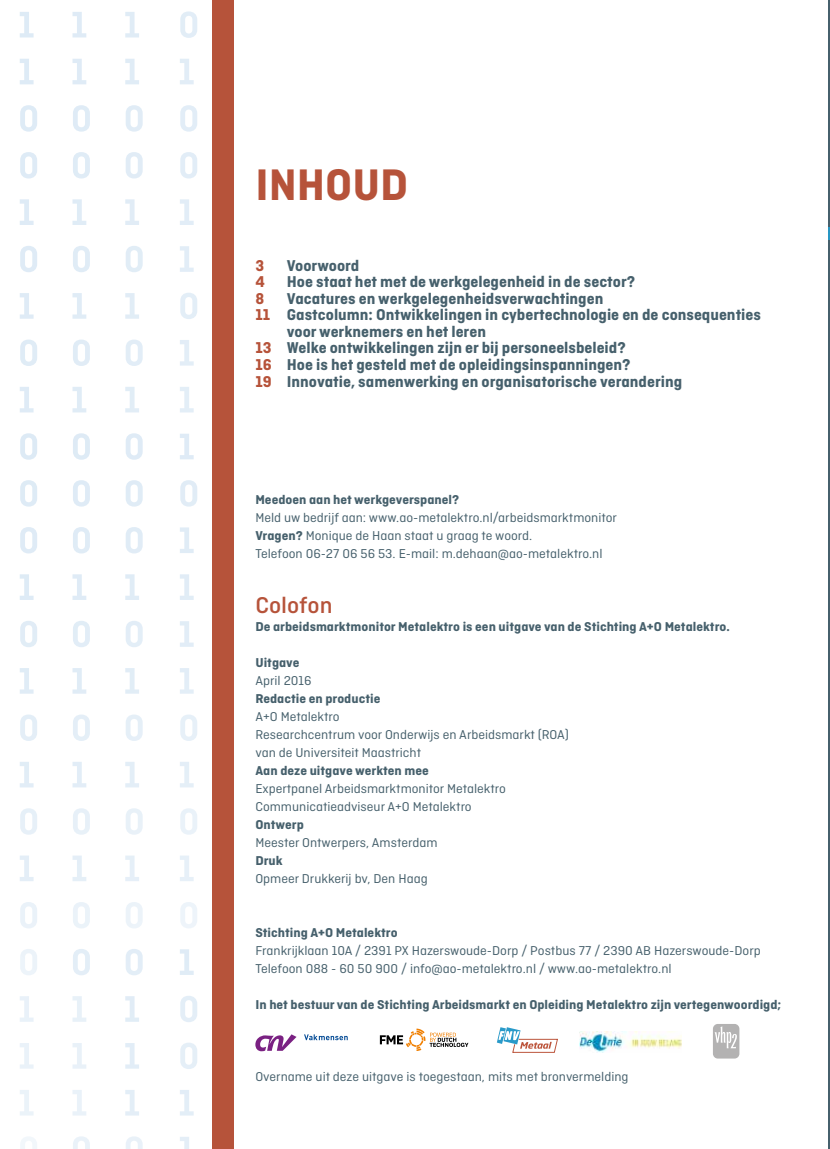
<style>
.page{position:relative;width:830px;height:1149px;background:#fff}
.page>*{position:absolute;margin:0;border:0;box-sizing:border-box;transform-origin:0 0}
.t1{font:700 46.5px "Ciutadella";color:#b6533a}
.t2{font:500 24px "Ciutadella";color:#b6533a;scale:1.04 1}
.t3{font:700 16.5px "Ciutadella";color:#46606c}
.t4{font:700 16.5px "Ciutadella";color:#b6533a}
.t5{font:13.5px/18px "Ciutadella";color:#46606c;scale:1.04 1}
.t6{font:700 13.5px "Ciutadella";color:#46606c;scale:1.04 1}
.s1{color:#b6533a}
.s2{font-weight:700}
</style>
<div class="page">
<div style="left:212px;top:0;width:21px;height:1148px;background:#b6533a"></div>
<hr style="left:828px;top:0;width:1px;height:1148px;background:#46606c">
<svg style="left:828px;top:227px;width:1px;height:13px"></svg>
<svg style="left:180px;top:1137px;width:9px;height:11px"></svg>
<svg style="left:180px;top:1090px;width:13px;height:25px"></svg>
<svg style="left:180px;top:1043px;width:17px;height:25px"></svg>
<svg style="left:180px;top:996px;width:17px;height:25px"></svg>
<svg style="left:180px;top:949px;width:13px;height:25px"></svg>
<svg style="left:180px;top:902px;width:17px;height:26px"></svg>
<svg style="left:180px;top:855px;width:13px;height:25px"></svg>
<svg style="left:180px;top:808px;width:17px;height:26px"></svg>
<svg style="left:180px;top:762px;width:13px;height:25px"></svg>
<svg style="left:180px;top:714px;width:17px;height:26px"></svg>
<svg style="left:180px;top:668px;width:13px;height:25px"></svg>
<svg style="left:180px;top:621px;width:13px;height:25px"></svg>
<svg style="left:180px;top:574px;width:13px;height:25px"></svg>
<svg style="left:180px;top:527px;width:13px;height:26px"></svg>
<svg style="left:180px;top:480px;width:17px;height:26px"></svg>
<svg style="left:180px;top:434px;width:13px;height:25px"></svg>
<svg style="left:180px;top:387px;width:13px;height:25px"></svg>
<svg style="left:180px;top:340px;width:13px;height:25px"></svg>
<svg style="left:180px;top:293px;width:17px;height:26px"></svg>
<svg style="left:180px;top:246px;width:13px;height:26px"></svg>
<svg style="left:180px;top:199px;width:13px;height:26px"></svg>
<svg style="left:180px;top:152px;width:17px;height:26px"></svg>
<svg style="left:180px;top:105px;width:17px;height:27px"></svg>
<svg style="left:180px;top:59px;width:13px;height:25px"></svg>
<svg style="left:180px;top:11px;width:17px;height:27px"></svg>
<svg style="left:20px;top:1137px;width:17px;height:11px"></svg>
<svg style="left:20px;top:1090px;width:14px;height:25px"></svg>
<svg style="left:20px;top:1043px;width:14px;height:25px"></svg>
<svg style="left:20px;top:996px;width:14px;height:25px"></svg>
<svg style="left:20px;top:949px;width:17px;height:26px"></svg>
<svg style="left:20px;top:902px;width:17px;height:26px"></svg>
<svg style="left:20px;top:855px;width:14px;height:25px"></svg>
<svg style="left:20px;top:808px;width:17px;height:26px"></svg>
<svg style="left:20px;top:762px;width:14px;height:25px"></svg>
<svg style="left:20px;top:714px;width:17px;height:26px"></svg>
<svg style="left:20px;top:668px;width:14px;height:25px"></svg>
<svg style="left:20px;top:621px;width:17px;height:26px"></svg>
<svg style="left:20px;top:574px;width:14px;height:25px"></svg>
<svg style="left:20px;top:527px;width:17px;height:26px"></svg>
<svg style="left:20px;top:480px;width:17px;height:26px"></svg>
<svg style="left:20px;top:433px;width:17px;height:26px"></svg>
<svg style="left:20px;top:387px;width:14px;height:25px"></svg>
<svg style="left:20px;top:339px;width:17px;height:27px"></svg>
<svg style="left:20px;top:293px;width:14px;height:25px"></svg>
<svg style="left:20px;top:246px;width:17px;height:26px"></svg>
<svg style="left:20px;top:199px;width:14px;height:26px"></svg>
<svg style="left:20px;top:152px;width:17px;height:26px"></svg>
<svg style="left:20px;top:105px;width:17px;height:27px"></svg>
<svg style="left:20px;top:59px;width:14px;height:25px"></svg>
<svg style="left:20px;top:12px;width:14px;height:25px"></svg>
<svg style="left:126px;top:1136px;width:17px;height:12px"></svg>
<svg style="left:125px;top:1090px;width:14px;height:25px"></svg>
<svg style="left:125px;top:1043px;width:14px;height:25px"></svg>
<svg style="left:125px;top:996px;width:14px;height:25px"></svg>
<svg style="left:126px;top:949px;width:17px;height:26px"></svg>
<svg style="left:126px;top:902px;width:17px;height:26px"></svg>
<svg style="left:125px;top:855px;width:14px;height:25px"></svg>
<svg style="left:126px;top:808px;width:17px;height:26px"></svg>
<svg style="left:125px;top:762px;width:14px;height:25px"></svg>
<svg style="left:126px;top:714px;width:17px;height:26px"></svg>
<svg style="left:125px;top:668px;width:14px;height:25px"></svg>
<svg style="left:126px;top:621px;width:17px;height:26px"></svg>
<svg style="left:125px;top:574px;width:14px;height:25px"></svg>
<svg style="left:126px;top:527px;width:17px;height:26px"></svg>
<svg style="left:126px;top:480px;width:17px;height:26px"></svg>
<svg style="left:126px;top:433px;width:17px;height:26px"></svg>
<svg style="left:125px;top:387px;width:14px;height:25px"></svg>
<svg style="left:126px;top:339px;width:17px;height:27px"></svg>
<svg style="left:125px;top:293px;width:14px;height:25px"></svg>
<svg style="left:126px;top:246px;width:17px;height:26px"></svg>
<svg style="left:125px;top:199px;width:14px;height:26px"></svg>
<svg style="left:126px;top:152px;width:17px;height:26px"></svg>
<svg style="left:126px;top:105px;width:17px;height:27px"></svg>
<svg style="left:125px;top:59px;width:14px;height:25px"></svg>
<svg style="left:125px;top:12px;width:14px;height:25px"></svg>
<svg style="left:73px;top:1136px;width:17px;height:12px"></svg>
<svg style="left:72px;top:1090px;width:14px;height:25px"></svg>
<svg style="left:72px;top:1043px;width:14px;height:25px"></svg>
<svg style="left:72px;top:996px;width:14px;height:25px"></svg>
<svg style="left:73px;top:949px;width:17px;height:26px"></svg>
<svg style="left:73px;top:902px;width:17px;height:26px"></svg>
<svg style="left:72px;top:855px;width:14px;height:25px"></svg>
<svg style="left:73px;top:808px;width:17px;height:26px"></svg>
<svg style="left:72px;top:762px;width:14px;height:25px"></svg>
<svg style="left:73px;top:714px;width:17px;height:26px"></svg>
<svg style="left:72px;top:668px;width:14px;height:25px"></svg>
<svg style="left:73px;top:621px;width:17px;height:26px"></svg>
<svg style="left:72px;top:574px;width:14px;height:25px"></svg>
<svg style="left:73px;top:527px;width:17px;height:26px"></svg>
<svg style="left:73px;top:480px;width:17px;height:26px"></svg>
<svg style="left:73px;top:433px;width:17px;height:26px"></svg>
<svg style="left:72px;top:387px;width:14px;height:25px"></svg>
<svg style="left:73px;top:339px;width:17px;height:27px"></svg>
<svg style="left:72px;top:293px;width:14px;height:25px"></svg>
<svg style="left:73px;top:246px;width:17px;height:26px"></svg>
<svg style="left:72px;top:199px;width:14px;height:26px"></svg>
<svg style="left:73px;top:152px;width:17px;height:26px"></svg>
<svg style="left:73px;top:105px;width:17px;height:27px"></svg>
<svg style="left:72px;top:59px;width:14px;height:25px"></svg>
<svg style="left:72px;top:12px;width:14px;height:25px"></svg>
<div style="left:712px;top:1023px;width:27px;height:35px;background:#b3b2b2;border-radius:5px"></div>
<svg style="left:714px;top:1026px;width:22px;height:21px"></svg>
<svg style="left:255px;top:1034px;width:41px;height:16px"></svg>
<svg style="left:304px;top:1034px;width:43px;height:5px"></svg>
<img style="left:579px;top:1031px;width:102px;height:21px">
<svg style="left:379px;top:1028px;width:89px;height:22px"></svg>
<svg style="left:496px;top:1027px;width:62px;height:26px"></svg>
<h1 class="t1" style="left:255px;top:158px;width:154px">INHOUD</h1>
<p class="t4" style="left:255px;top:256px;width:10px">3</p>
<p class="t3" style="left:287px;top:256px;width:74px">Voorwoord</p>
<p class="t4" style="left:255px;top:272px;width:11px">4</p>
<p class="t3" style="left:287px;top:272px;width:349px">Hoe staat het met de werkgelegenheid in de sector?</p>
<p class="t4" style="left:255px;top:289px;width:10px">8</p>
<p class="t3" style="left:287px;top:289px;width:318px">Vacatures en werkgelegenheidsverwachtingen</p>
<p class="t3" style="left:255px;top:305px;width:507px"><span class="s1">11</span> Gastcolumn: Ontwikkelingen in cybertechnologie en de consequenties</p>
<p class="t3" style="left:287px;top:322px;width:200px">voor werknemers en het leren</p>
<p class="t3" style="left:255px;top:338px;width:371px"><span class="s1">13</span> Welke ontwikkelingen zijn er bij personeelsbeleid?</p>
<p class="t3" style="left:255px;top:355px;width:376px"><span class="s1">16</span> Hoe is het gesteld met de opleidingsinspanningen?</p>
<p class="t3" style="left:255px;top:371px;width:428px"><span class="s1">19</span> Innovatie, samenwerking en organisatorische verandering</p>
<p class="t6" style="left:255px;top:492px;width:197px">Meedoen aan het werkgeverspanel?</p>
<p class="t5" style="left:255px;top:509px;width:349px">Meld uw bedrijf aan: www.ao-metalektro.nl/arbeidsmarktmonitor<br><span class="s2">Vragen?</span> Monique de Haan staat u graag te woord.<br>Telefoon 06-27 06 56 53. E-mail: m.dehaan@ao-metalektro.nl</p>
<h2 class="t2" style="left:255px;top:591px;width:76px">Colofon</h2>
<p class="t6" style="left:255px;top:618px;width:457px">De arbeidsmarktmonitor Metalektro is een uitgave van de Stichting A+O Metalektro.</p>
<p class="t6" style="left:255px;top:654px;width:44px">Uitgave</p>
<p class="t5" style="left:255px;top:671px;width:56px">April 2016</p>
<p class="t6" style="left:255px;top:690px;width:122px">Redactie en productie</p>
<p class="t5" style="left:255px;top:706px;width:303px">A+O Metalektro<br>Researchcentrum voor Onderwijs en Arbeidsmarkt (ROA) van de Universiteit Maastricht</p>
<p class="t6" style="left:255px;top:762px;width:168px">Aan deze uitgave werkten mee</p>
<p class="t5" style="left:255px;top:778px;width:242px">Expertpanel Arbeidsmarktmonitor Metalektro<br>Communicatieadviseur A+O Metalektro</p>
<p class="t6" style="left:255px;top:816px;width:48px">Ontwerp</p>
<p class="t5" style="left:255px;top:832px;width:176px">Meester Ontwerpers, Amsterdam</p>
<p class="t6" style="left:255px;top:852px;width:28px">Druk</p>
<p class="t5" style="left:255px;top:868px;width:167px">Opmeer Drukkerij bv, Den Haag</p>
<p class="t6" style="left:255px;top:924px;width:138px">Stichting A+O Metalektro</p>
<p class="t5" style="left:255px;top:940px;width:487px">Frankrijklaan 10A / 2391 PX Hazerswoude-Dorp / Postbus 77 / 2390 AB Hazerswoude-Dorp<br>Telefoon 088 - 60 50 900 / info@ao-metalektro.nl / www.ao-metalektro.nl</p>
<p class="t6" style="left:255px;top:996px;width:507px">In het bestuur van de Stichting Arbeidsmarkt en Opleiding Metalektro zijn vertegenwoordigd;</p>
<p class="t5" style="left:255px;top:1066px;width:360px">Overname uit deze uitgave is toegestaan, mits met bronvermelding</p>
</div>
